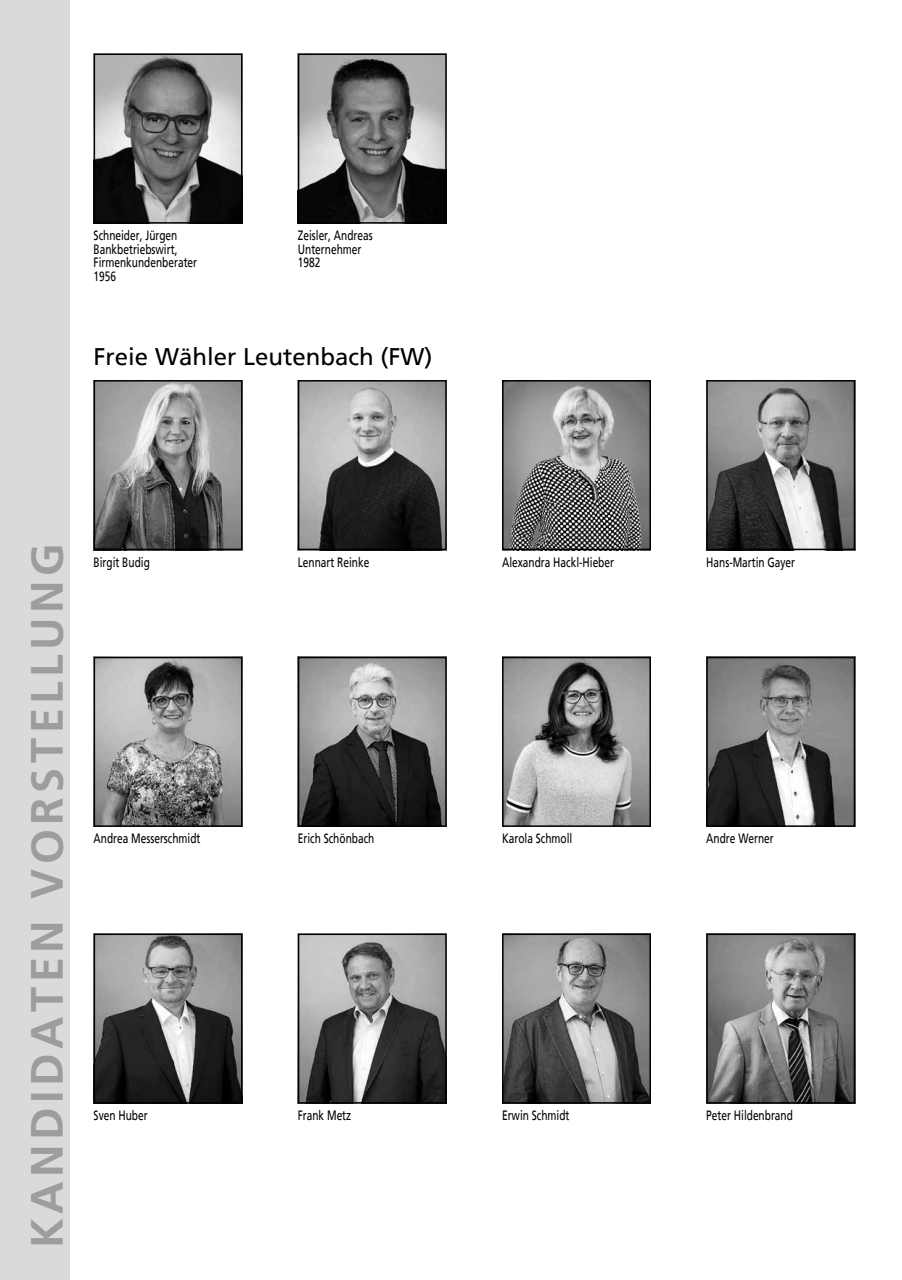
<style>
.page{position:relative;width:902px;height:1280px;background:#fff}
.page>*{position:absolute;margin:0;border:0;box-sizing:border-box;transform-origin:0 0}
.t1{font:700 45px "Frutiger";letter-spacing:.1em;color:#9d9d9c}
.t2{font:24px "Frutiger";color:#000}
.t3{font:13.5px/13.5px "Frutiger";color:#000;scale:.75 1}
</style>
<div class="page">
<div style="left:0;top:0;width:69px;height:1280px;background:#dadada"></div>
<img style="left:97px;top:57px;width:142px;height:164px">
<div style="left:94px;top:54px;width:148px;height:170px;border:2px solid #000"></div>
<img style="left:301px;top:57px;width:142px;height:164px">
<div style="left:298px;top:54px;width:148px;height:170px;border:2px solid #000"></div>
<img style="left:97px;top:383px;width:142px;height:164px">
<div style="left:94px;top:380px;width:148px;height:170px;border:2px solid #000"></div>
<img style="left:301px;top:383px;width:142px;height:164px">
<div style="left:298px;top:380px;width:148px;height:170px;border:2px solid #000"></div>
<img style="left:505px;top:383px;width:143px;height:164px">
<div style="left:502px;top:380px;width:149px;height:170px;border:2px solid #000"></div>
<img style="left:709px;top:383px;width:143px;height:164px">
<div style="left:706px;top:380px;width:149px;height:170px;border:2px solid #000"></div>
<img style="left:97px;top:660px;width:142px;height:164px">
<div style="left:94px;top:657px;width:148px;height:170px;border:2px solid #000"></div>
<img style="left:301px;top:660px;width:142px;height:164px">
<div style="left:298px;top:657px;width:148px;height:170px;border:2px solid #000"></div>
<img style="left:505px;top:660px;width:143px;height:164px">
<div style="left:502px;top:657px;width:149px;height:170px;border:2px solid #000"></div>
<img style="left:709px;top:660px;width:143px;height:164px">
<div style="left:706px;top:657px;width:149px;height:170px;border:2px solid #000"></div>
<img style="left:97px;top:936px;width:142px;height:165px">
<div style="left:94px;top:933px;width:148px;height:171px;border:2px solid #000"></div>
<img style="left:301px;top:936px;width:142px;height:165px">
<div style="left:298px;top:933px;width:148px;height:171px;border:2px solid #000"></div>
<img style="left:505px;top:936px;width:143px;height:165px">
<div style="left:502px;top:933px;width:149px;height:171px;border:2px solid #000"></div>
<img style="left:709px;top:936px;width:143px;height:165px">
<div style="left:706px;top:933px;width:149px;height:171px;border:2px solid #000"></div>
<p class="t3" style="left:94px;top:229px;width:140px">Schneider, Jürgen<br>Bankbetriebswirt,<br>Firmenkundenberater<br>1956</p>
<p class="t3" style="left:298px;top:229px;width:101px">Zeisler, Andreas<br>Unternehmer<br>1982</p>
<h2 class="t2" style="left:94px;top:342px;width:340px">Freie Wähler Leutenbach (FW)</h2>
<h1 class="t1" style="left:21px;top:1248px;width:706px;rotate:-90deg">KANDIDATEN VORSTELLUNG</h1>
<p class="t3" style="left:94px;top:555px;width:77px">Birgit Budig</p>
<p class="t3" style="left:298px;top:555px;width:97px">Lennart Reinke</p>
<p class="t3" style="left:502px;top:555px;width:151px">Alexandra Hackl-Hieber</p>
<p class="t3" style="left:706px;top:555px;width:120px">Hans-Martin Gayer</p>
<p class="t3" style="left:94px;top:832px;width:144px">Andrea Messerschmidt</p>
<p class="t3" style="left:298px;top:832px;width:103px">Erich Schönbach</p>
<p class="t3" style="left:502px;top:832px;width:95px">Karola Schmoll</p>
<p class="t3" style="left:706px;top:832px;width:92px">Andre Werner</p>
<p class="t3" style="left:94px;top:1108px;width:74px">Sven Huber</p>
<p class="t3" style="left:298px;top:1108px;width:73px">Frank Metz</p>
<p class="t3" style="left:502px;top:1108px;width:92px">Erwin Schmidt</p>
<p class="t3" style="left:706px;top:1108px;width:117px">Peter Hildenbrand</p>
</div>
